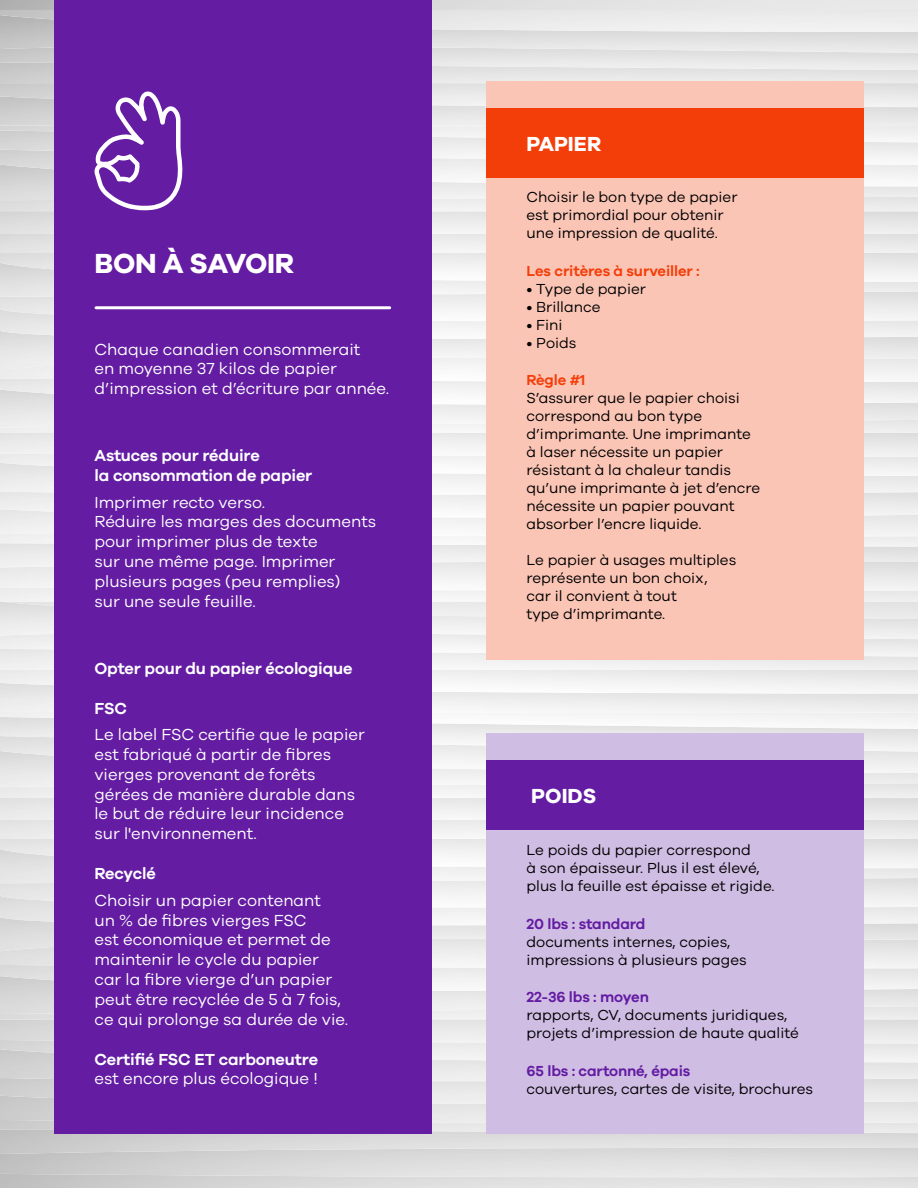
<style>
.page{position:relative;width:918px;height:1188px;background:#fff}
.page>*{position:absolute;margin:0;border:0;box-sizing:border-box;transform-origin:0 0}
.t1{font:700 28.5px "Galano Grotesque";letter-spacing:-.01em;color:#fff}
.t2{font:700 21px "Galano Grotesque";color:#fff}
.t3{font:16.5px/19.8px "Galano Grotesque";color:#fff}
.t4{font:600 16.5px/19.8px "Galano Grotesque";letter-spacing:-.01em;color:#fff}
.t5{font:15px/18px "Galano Grotesque";color:#000}
.t6{font:600 15px "Galano Grotesque";letter-spacing:-.01em;color:#631ca2}
.t7{font:600 15px "Galano Grotesque";letter-spacing:-.01em;color:#f43e09}
</style>
<div class="page">
<img style="left:0;top:873px;width:918px;height:35px">
<div style="left:54px;top:0;width:378px;height:1134px;background:#631ca2"></div>
<div style="left:486px;top:81px;width:378px;height:579px;background:#fbc5b6"></div>
<div style="left:486px;top:734px;width:378px;height:400px;background:#d0bde4"></div>
<div style="left:486px;top:108px;width:378px;height:69px;background:#f43e09"></div>
<div style="left:486px;top:761px;width:378px;height:69px;background:#631ca2"></div>
<svg style="left:94px;top:91px;width:89px;height:119px"></svg>
<hr style="left:96px;top:306px;width:294px;height:3px;background:#fff">
<h1 class="t1" style="left:94px;top:246px;width:201px">BON À SAVOIR</h1>
<p class="t3" style="left:94px;top:339px;width:296px">Chaque canadien consommerait<br>en moyenne 37 kilos de papier d’impression et d’écriture par année.</p>
<p class="t4" style="left:94px;top:445px;width:219px">Astuces pour réduire<br>la consommation de papier</p>
<p class="t3" style="left:94px;top:492px;width:283px">Imprimer recto verso.<br>Réduire les marges des documents pour imprimer plus de texte<br>sur une même page. Imprimer plusieurs pages (peu remplies)<br>sur une seule feuille.</p>
<p class="t4" style="left:94px;top:658px;width:260px">Opter pour du papier écologique</p>
<p class="t4" style="left:94px;top:698px;width:34px">FSC</p>
<p class="t3" style="left:94px;top:724px;width:272px">Le label FSC certifie que le papier est fabriqué à partir de fibres vierges provenant de forêts gérées de manière durable dans le but de réduire leur incidence sur l'environnement.</p>
<p class="t4" style="left:94px;top:863px;width:63px">Recyclé</p>
<p class="t3" style="left:94px;top:890px;width:255px">Choisir un papier contenant<br>un % de fibres vierges FSC<br>est économique et permet de maintenir le cycle du papier car la fibre vierge d’un papier peut être recyclée de 5 à 7 fois, ce qui prolonge sa durée de vie.</p>
<p class="t4" style="left:94px;top:1049px;width:225px">Certifié FSC ET carboneutre</p>
<p class="t3" style="left:94px;top:1069px;width:225px">est encore plus écologique !</p>
<h2 class="t2" style="left:527px;top:131px;width:76px">PAPIER</h2>
<p class="t5" style="left:526px;top:188px;width:213px">Choisir le bon type de papier est primordial pour obtenir une impression de qualité.</p>
<p class="t7" style="left:526px;top:262px;width:175px">Les critères à surveiller :</p>
<p class="t5" style="left:526px;top:279px;width:121px">• Type de papier</p>
<p class="t5" style="left:526px;top:297px;width:75px">• Brillance</p>
<p class="t5" style="left:526px;top:315px;width:38px">• Fini</p>
<p class="t5" style="left:526px;top:333px;width:51px">• Poids</p>
<p class="t7" style="left:526px;top:371px;width:60px">Règle #1</p>
<p class="t5" style="left:526px;top:389px;width:235px">S’assurer que le papier choisi correspond au bon type d’imprimante. Une imprimante à laser nécessite un papier résistant à la chaleur tandis qu’une imprimante à jet d’encre nécessite un papier pouvant absorber l’encre liquide.</p>
<p class="t5" style="left:526px;top:551px;width:211px">Le papier à usages multiples représente un bon choix,<br>car il convient à tout<br>type d’imprimante.</p>
<h2 class="t2" style="left:531px;top:783px;width:67px">POIDS</h2>
<p class="t5" style="left:526px;top:840px;width:250px">Le poids du papier correspond<br>à son épaisseur. Plus il est élevé, plus la feuille est épaisse et rigide.</p>
<p class="t6" style="left:526px;top:914px;width:121px">20 lbs : standard</p>
<p class="t5" style="left:526px;top:932px;width:222px">documents internes, copies, impressions à plusieurs pages</p>
<p class="t6" style="left:526px;top:988px;width:124px">22-36 lbs : moyen</p>
<p class="t5" style="left:526px;top:1005px;width:274px">rapports, CV, documents juridiques, projets d’impression de haute qualité</p>
<p class="t6" style="left:526px;top:1061px;width:165px">65 lbs : cartonné, épais</p>
<p class="t5" style="left:526px;top:1079px;width:288px">couvertures, cartes de visite, brochures</p>
</div>
